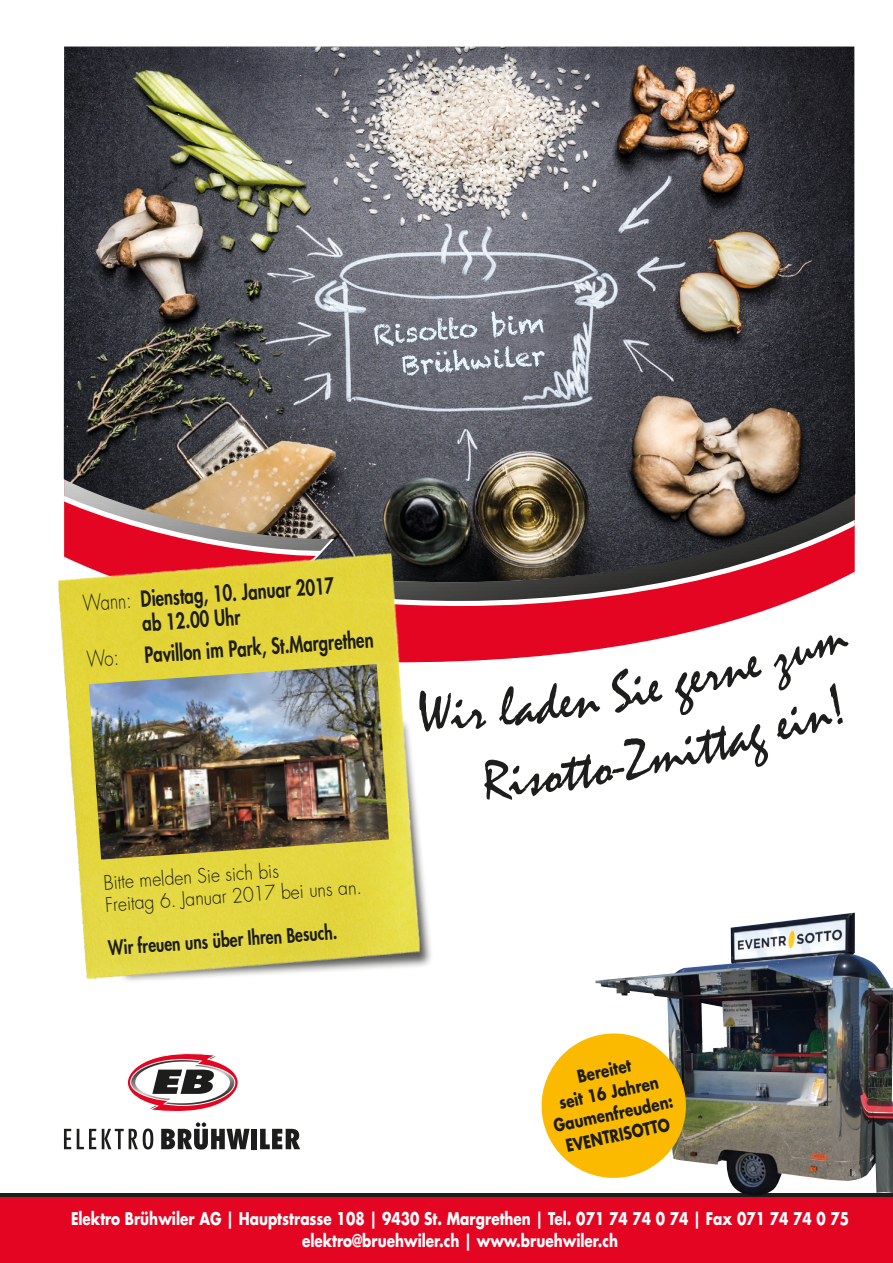
<style>
.page{position:relative;width:893px;height:1263px;background:#fff}
.page>*{position:absolute;margin:0;border:0;box-sizing:border-box;transform-origin:0 0}
.t1{font:800 21.6px/24.3px "Futura Std";color:#1d1d1b;scale:.77 1}
.t2{font:300 19.5px/21.9px "Futura Std";color:#1d1d1b;scale:.9 1}
.t3{font:800 19.5px "Futura Std";color:#1d1d1b;scale:.8 1}
.t4{font:700 17.1px/22px "Futura Std";color:#fff;text-align:center;scale:.8 1}
.t5{font:700 17.1px/21.9px "Futura Std";color:#1d1d1b;text-align:center;scale:.8 1}
.s1{font-weight:300}
</style>
<div class="page">
<svg style="left:423px;top:609px;width:346px;height:22px;background:#e61e38"></svg>
<svg style="left:423px;top:582px;width:411px;height:27px"></svg>
<img style="left:64px;top:47px;width:791px;height:535px">
<svg style="left:127px;top:1053px;width:112px;height:59px"></svg>
<svg style="left:64px;top:1129px;width:7px;height:20px"></svg>
<svg style="left:77px;top:1129px;width:19px;height:20px"></svg>
<svg style="left:102px;top:1128px;width:51px;height:21px"></svg>
<svg style="left:161px;top:1122px;width:89px;height:27px"></svg>
<div style="left:251px;top:1129px;width:6px;height:20px;background:#1d1d1b"></div>
<svg style="left:260px;top:1129px;width:40px;height:20px"></svg>
<div style="left:0;top:1197px;width:893px;height:66px;background:#e40522"></div>
<hr style="left:0;top:1193px;width:893px;height:4px;background:#1d1d1b">
<svg style="left:374px;top:311px;width:171px;height:65px;background:#848892"></svg>
<img style="left:595px;top:913px;width:298px;height:283px">
<svg style="left:541px;top:1027px;width:151px;height:157px"></svg>
<div style="left:105px;top:718px;width:328px;height:265px;background:#1d1d1b;opacity:.75"></div>
<img style="left:58px;top:538px;width:365px;height:445px">
<img style="left:89px;top:664px;width:300px;height:195px">
<svg style="left:419px;top:631px;width:274px;height:171px"></svg>
<p class="t1" style="left:140px;top:587px;width:254px;text-indent:-58px;rotate:-4deg"><span class="s1">Wann:</span> Dienstag, 10. Januar 2017 ab 12.00 Uhr</p>
<p class="t1" style="left:86px;top:647px;width:374px;rotate:-4deg"><span class="s1">Wo:</span> Pavillon im Park, St.Margrethen</p>
<p class="t2" style="left:103px;top:872px;width:287px;rotate:-4deg">Bitte melden Sie sich bis<br>Freitag 6. Januar 2017 bei uns an.</p>
<p class="t3" style="left:108px;top:935px;width:288px;rotate:-4deg">Wir freuen uns über Ihren Besuch.</p>
<p class="t5" style="left:543px;top:1072px;width:153px;rotate:-12deg">Bereitet<br>seit 16 Jahren<br>Gaumenfreuden:<br>EVENTRISOTTO</p>
<p class="t4" style="left:71px;top:1207px;width:974px">Elektro Brühwiler AG | Hauptstrasse 108 | 9430 St. Margrethen | Tel. 071 74 74 0 74 | Fax 071 74 74 0 75 elektro@bruehwiler.ch | www.bruehwiler.ch</p>
</div>
